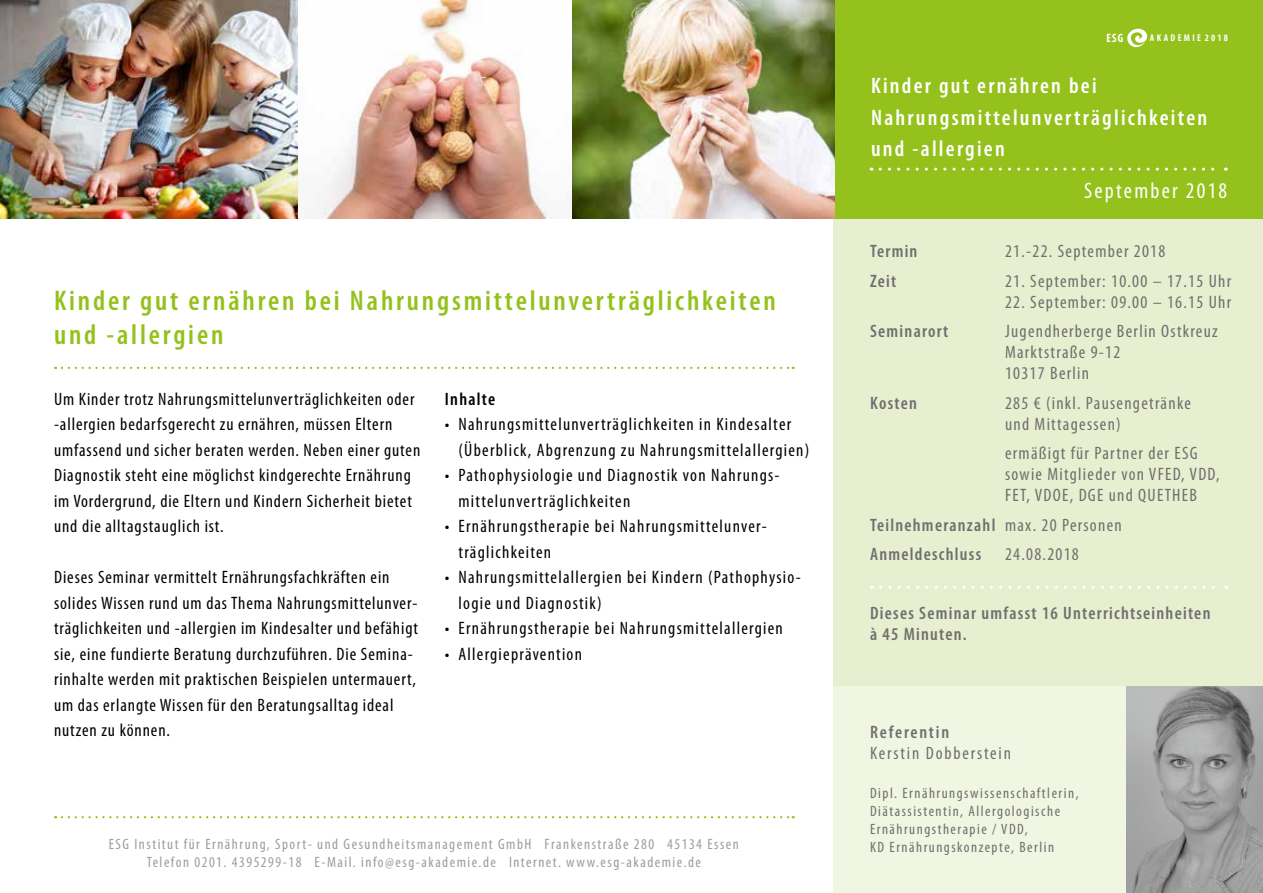
<style>
.page{position:relative;width:1263px;height:893px;background:#fff}
.page>*{position:absolute;margin:0;border:0;box-sizing:border-box;transform-origin:0 0}
.t1{font:600 condensed 28.5px/34.5px "Myriad Pro";letter-spacing:.1em;color:#94c11c}
.t2{font:600 condensed 22.5px/31.5px "Myriad Pro";letter-spacing:.1em;color:#fff}
.t3{font:condensed 22.5px "Myriad Pro";letter-spacing:.1em;color:#fff}
.t4{font:condensed 18px/25.5px "Myriad Pro";letter-spacing:.05em;color:#000}
.t5{font:condensed 18px/25.5px "Myriad Pro";letter-spacing:.07em;color:#000}
.t6{font:condensed 18px/21px "Myriad Pro";letter-spacing:.07em;color:#6f6f6e}
.t7{font:600 condensed 18px/29.5px "Myriad Pro";letter-spacing:.07em;color:#6f6f6e}
.t8{font:condensed 18px/21px "Myriad Pro";letter-spacing:.1em;color:#6f6f6e}
.t9{font:600 condensed 18px "Myriad Pro";letter-spacing:.07em;color:#000}
.t10{font:condensed 15px/18px "Myriad Pro";letter-spacing:.1em;color:#9c9d9d;text-align:center}
.t11{font:condensed 15px/18px "Myriad Pro";letter-spacing:.1em;color:#6f6f6e}
.t12{font:700 condensed 9.75px "Myriad Pro";letter-spacing:.24em;color:#fff}
.s1{font-weight:400}
.s2{font-weight:600}
</style>
<div class="page">
<div style="left:833px;top:219px;width:430px;height:492px;background:#e7efd0"></div>
<div style="left:833px;top:0;width:430px;height:219px;background:#94c11c"></div>
<svg style="left:62px;top:816px;width:732px;height:2px"></svg>
<svg style="left:62px;top:367px;width:732px;height:2px"></svg>
<svg style="left:1107px;top:29px;width:41px;height:19px"></svg>
<div style="left:833px;top:687px;width:430px;height:206px;background:#f1f6e3"></div>
<svg style="left:880px;top:168px;width:346px;height:3px"></svg>
<svg style="left:881px;top:586px;width:346px;height:3px"></svg>
<img style="left:0;top:0;width:834px;height:219px">
<img style="left:1127px;top:687px;width:136px;height:206px">
<p class="t1" style="left:54px;top:284px;width:723px">Kinder gut ernähren bei Nahrungsmittelunverträglichkeiten und -allergien</p>
<p class="t4" style="left:54px;top:386px;width:368px">Um Kinder trotz Nahrungsmittelunverträglichkeiten oder -allergien bedarfsgerecht zu ernähren, müssen Eltern umfassend und sicher beraten werden. Neben einer guten Diagnostik steht eine möglichst kindgerechte Ernährung im Vordergrund, die Eltern und Kindern Sicherheit bietet und die alltagstauglich ist.</p>
<p class="t4" style="left:54px;top:564px;width:365px">Dieses Seminar vermittelt Ernährungsfachkräften ein solides Wissen rund um das Thema Nahrungsmittelunver&shy;träglichkeiten und -allergien im Kindesalter und befähigt sie, eine fundierte Beratung durchzuführen. Die Semina&shy;rinhalte werden mit praktischen Beispielen untermauert, um das erlangte Wissen für den Beratungsalltag ideal nutzen zu können.</p>
<p class="t9" style="left:445px;top:389px;width:52px">Inhalte</p>
<p class="t5" style="left:458px;top:411px;width:352px;text-indent:-14px">• Nahrungsmittelunverträglichkeiten in Kindesalter (Überblick, Abgrenzung zu Nahrungsmittelallergien)</p>
<p class="t5" style="left:458px;top:462px;width:323px;text-indent:-14px">• Pathophysiologie und Diagnostik von Nahrungs&shy;mittelunverträglichkeiten</p>
<p class="t5" style="left:458px;top:513px;width:310px;text-indent:-14px">• Ernährungstherapie bei Nahrungsmittelunver&shy;träglichkeiten</p>
<p class="t5" style="left:458px;top:564px;width:344px;text-indent:-14px">• Nahrungsmittelallergien bei Kindern (Pathophysio&shy;logie und Diagnostik)</p>
<p class="t5" style="left:445px;top:615px;width:339px">• Ernährungstherapie bei Nahrungsmittelallergien</p>
<p class="t5" style="left:445px;top:641px;width:139px">• Allergieprävention</p>
<p class="t10" style="left:109px;top:835px;width:632px">ESG Institut für Ernährung, Sport- und Gesundheitsmanagement GmbH Frankenstraße 280 45134 Essen<br>Telefon 0201. 4395299-18 E-Mail. info@esg-akademie.de Internet. www.esg-akademie.de</p>
<p class="t12" style="left:1150px;top:32px;width:80px">AKADEMIE 2018</p>
<p class="t2" style="left:871px;top:70px;width:338px">Kinder gut ernähren bei<br>Nahrungsmittelunverträglichkeiten und -allergien</p>
<p class="t3" style="left:1084px;top:177px;width:145px">September 2018</p>
<p class="t7" style="left:870px;top:237px;width:49px">Termin</p>
<p class="t6" style="left:1005px;top:241px;width:162px">21.-22. September 2018</p>
<p class="t7" style="left:870px;top:266px;width:28px">Zeit</p>
<p class="t6" style="left:1005px;top:270px;width:228px">21. September: 10.00 – 17.15 Uhr</p>
<p class="t6" style="left:1005px;top:291px;width:228px">22. September: 09.00 – 16.15 Uhr</p>
<p class="t7" style="left:870px;top:317px;width:80px">Seminarort</p>
<p class="t6" style="left:1005px;top:321px;width:214px">Jugendherberge Berlin Ostkreuz<br>Marktstraße 9-12<br>10317 Berlin</p>
<p class="t7" style="left:870px;top:388px;width:48px">Kosten</p>
<p class="t6" style="left:1005px;top:392px;width:187px">285 € (inkl. Pausengetränke und Mittagessen)</p>
<p class="t6" style="left:1005px;top:443px;width:216px">ermäßigt für Partner der ESG sowie Mitglieder von VFED, VDD,<br>FET, VDOE, DGE und QUETHEB</p>
<p class="t7" style="left:870px;top:510px;width:253px">Teilnehmeranzahl <span class="s1">max. 20 Personen<br></span>Anmeldeschluss</p>
<p class="t6" style="left:1005px;top:544px;width:75px">24.08.2018</p>
<p class="t7" style="left:870px;top:603px;width:342px;line-height:21px">Dieses Seminar umfasst 16 Unterrichtseinheiten à 45 Minuten.</p>
<p class="t8" style="left:870px;top:721px;width:142px"><span class="s2">Referentin<br></span>Kerstin Dobberstein</p>
<p class="t11" style="left:870px;top:784px;width:210px">Dipl. Ernährungswissenschaftlerin, Diätassistentin, Allergologische Ernährungstherapie / VDD,<br>KD Ernährungskonzepte, Berlin</p>
</div>
